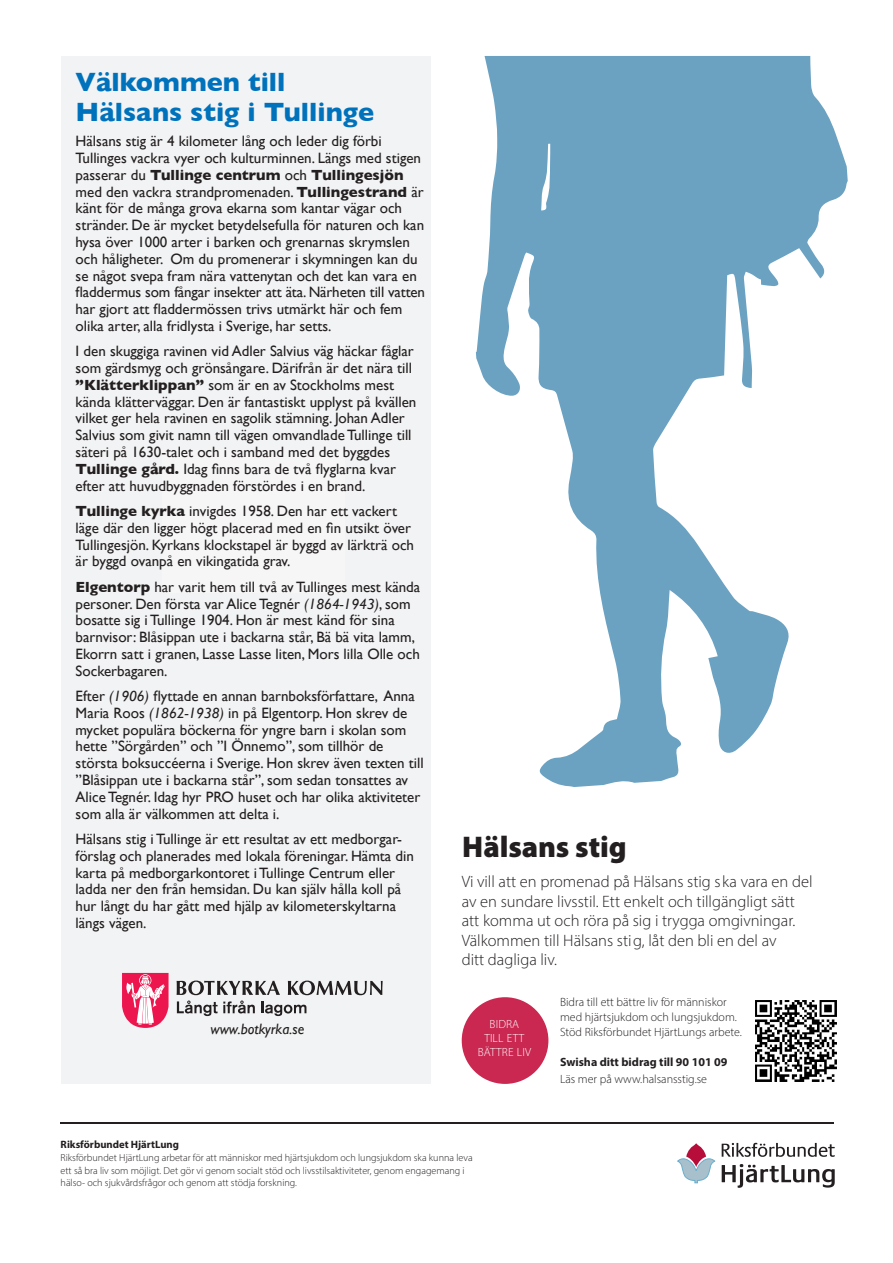
<style>
.page{position:relative;width:893px;height:1263px;background:#fff}
.page>*{position:absolute;margin:0;border:0;box-sizing:border-box;transform-origin:0 0}
.t1{font:900 30px "Myriad Pro";letter-spacing:-.005em;color:#231f20}
.t2{font:700 27px/30px "Gill Sans";color:#0072bc}
.t3{font:18px/21.6px "Myriad Pro";color:#231f20;text-align:center}
.t4{font:300 16.5px/19.5px "Myriad Pro";color:#231f20}
.t5{font:15px/16.8px "Gill Sans";color:#231f20}
.t6{font:italic 15px "Gill Sans";color:#231f20}
.t7{font:300 12px/15px "Myriad Pro";color:#231f20}
.t8{font:700 12px/16.5px "Myriad Pro";color:#231f20}
.t9{font:300 11.85px/14.2px "Myriad Pro";letter-spacing:.01em;color:#fff;text-align:center}
.t10{font:700 10.65px "Myriad Pro";color:#231f20}
.t11{font:300 10.2px/12.1px "Myriad Pro";color:#231f20}
.s1{font-weight:700}
.s2{font-style:italic}
.s3{font-weight:300}
</style>
<div class="page">
<img style="left:755px;top:1000px;width:82px;height:82px">
<svg style="left:476px;top:56px;width:372px;height:731px;fill:#6ba2c2"></svg>
<div style="left:462px;top:997px;width:86px;height:87px;background:#ca2751;border-radius:50%"></div>
<hr style="left:61px;top:1122px;width:773px;height:1px;background:#231f20">
<div style="left:61px;top:56px;width:370px;height:1028px;background:#f2f3f4"></div>
<svg style="left:722px;top:1143px;width:113px;height:14px"></svg>
<svg style="left:722px;top:1164px;width:113px;height:24px"></svg>
<svg style="left:677px;top:1143px;width:38px;height:40px"></svg>
<div style="left:162px;top:451px;width:182px;height:142px;background:#f6f6f6"></div>
<svg style="left:177px;top:980px;width:206px;height:36px"></svg>
<svg style="left:122px;top:973px;width:47px;height:55px"></svg>
<p class="t2" style="left:76px;top:66px;width:300px">Välkommen till<br>Hälsans stig i Tullinge</p>
<p class="t5" style="left:76px;top:132px;width:351px">Hälsans stig är 4 kilometer lång och leder dig förbi Tullinges vackra vyer och kulturminnen. Längs med stigen passerar du <span class="s1">Tullinge centrum</span> och <span class="s1">Tullingesjön </span>med den vackra strandpromenaden. <span class="s1">Tullingestrand</span> är känt för de många grova ekarna som kantar vägar och stränder. De är mycket betydelsefulla för naturen och kan hysa över 1000 arter i barken och grenarnas skrymslen och håligheter. Om du promenerar i skymningen kan du se något svepa fram nära vattenytan och det kan vara en fladdermus som fångar insekter att äta. Närheten till vatten har gjort att fladdermössen trivs utmärkt här och fem olika arter, alla fridlysta i Sverige, har setts.</p>
<p class="t5" style="left:76px;top:343px;width:342px">I den skuggiga ravinen vid Adler Salvius väg häckar fåglar som gärdsmyg och grönsångare. Därifrån är det nära till <span class="s1">”Klätterklippan”</span> som är en av Stockholms mest kända klätterväggar. Den är fantastiskt upplyst på kvällen vilket ger hela ravinen en sagolik stämning. Johan Adler Salvius som givit namn till vägen omvandlade Tullinge till säteri på 1630-talet och i samband med det byggdes <span class="s1">Tullinge gård.</span> Idag finns bara de två flyglarna kvar efter att huvudbyggnaden förstördes i en brand.</p>
<p class="t5" style="left:76px;top:502px;width:340px"><span class="s1">Tullinge kyrka</span> invigdes 1958. Den har ett vackert läge där den ligger högt placerad med en fin utsikt över Tullingesjön. Kyrkans klockstapel är byggd av lärkträ och är byggd ovanpå en vikingatida grav.</p>
<p class="t5" style="left:76px;top:578px;width:346px"><span class="s1">Elgentorp</span> har varit hem till två av Tullinges mest kända personer. Den första var Alice Tegnér <span class="s2">(1864-1943)</span>, som bosatte sig i Tullinge 1904. Hon är mest känd för sina barnvisor: Blåsippan ute i backarna står, Bä bä vita lamm, Ekorrn satt i granen, Lasse Lasse liten, Mors lilla Olle och Sockerbagaren.</p>
<p class="t5" style="left:76px;top:687px;width:349px">Efter <span class="s2">(1906)</span> flyttade en annan barnboksförfattare, Anna Maria Roos <span class="s2">(1862-1938)</span> in på Elgentorp. Hon skrev de mycket populära böckerna för yngre barn i skolan som hette ”Sörgården” och ”I Önnemo”, som tillhör de största boksuccéerna i Sverige. Hon skrev även texten till ”Blåsippan ute i backarna står”, som sedan tonsattes av Alice Tegnér. Idag hyr PRO huset och har olika aktiviteter som alla är välkommen att delta i.</p>
<p class="t5" style="left:76px;top:830px;width:340px">Hälsans stig i Tullinge är ett resultat av ett medborgar&shy;förslag och planerades med lokala föreningar. Hämta din karta på medborgarkontoret i Tullinge Centrum eller ladda ner den från hemsidan. Du kan själv hålla koll på hur långt du har gått med hjälp av kilometerskyltarna längs vägen.</p>
<p class="t3" style="left:188px;top:478px;width:127px">Kommunens annonsutrymme (87x242mm)</p>
<p class="t6" style="left:210px;top:1020px;width:95px">www.botkyrka.se</p>
<p class="t1" style="left:462px;top:827px;width:166px">Hälsans stig</p>
<p class="t4" style="left:462px;top:872px;width:352px">Vi vill att en promenad på Hälsans stig ska vara en del av en sundare livsstil. Ett enkelt och tillgängligt sätt att komma ut och röra på sig i trygga omgivningar.<br>Välkommen till Hälsans stig, låt den bli en del av<br>ditt dagliga liv.</p>
<p class="t9" style="left:478px;top:1017px;width:55px">BIDRA<br>TILL ETT<br>BÄTTRE LIV</p>
<p class="t7" style="left:560px;top:994px;width:183px">Bidra till ett bättre liv för människor med hjärtsjukdom och lungsjukdom.<br>Stöd Riksförbundet HjärtLungs arbete.</p>
<p class="t8" style="left:560px;top:1053px;width:169px">Swisha ditt bidrag till 90 101 09<br><span class="s3">Läs mer på www.halsansstig.se</span></p>
<p class="t10" style="left:61px;top:1137px;width:120px">Riksförbundet HjärtLung</p>
<p class="t11" style="left:61px;top:1152px;width:414px">Riksförbundet HjärtLung arbetar för att människor med hjärtsjukdom och lungsjukdom ska kunna leva ett så bra liv som möjligt. Det gör vi genom socialt stöd och livsstilsaktiviteter, genom engagemang i hälso- och sjukvårdsfrågor och genom att stödja forskning.</p>
</div>
